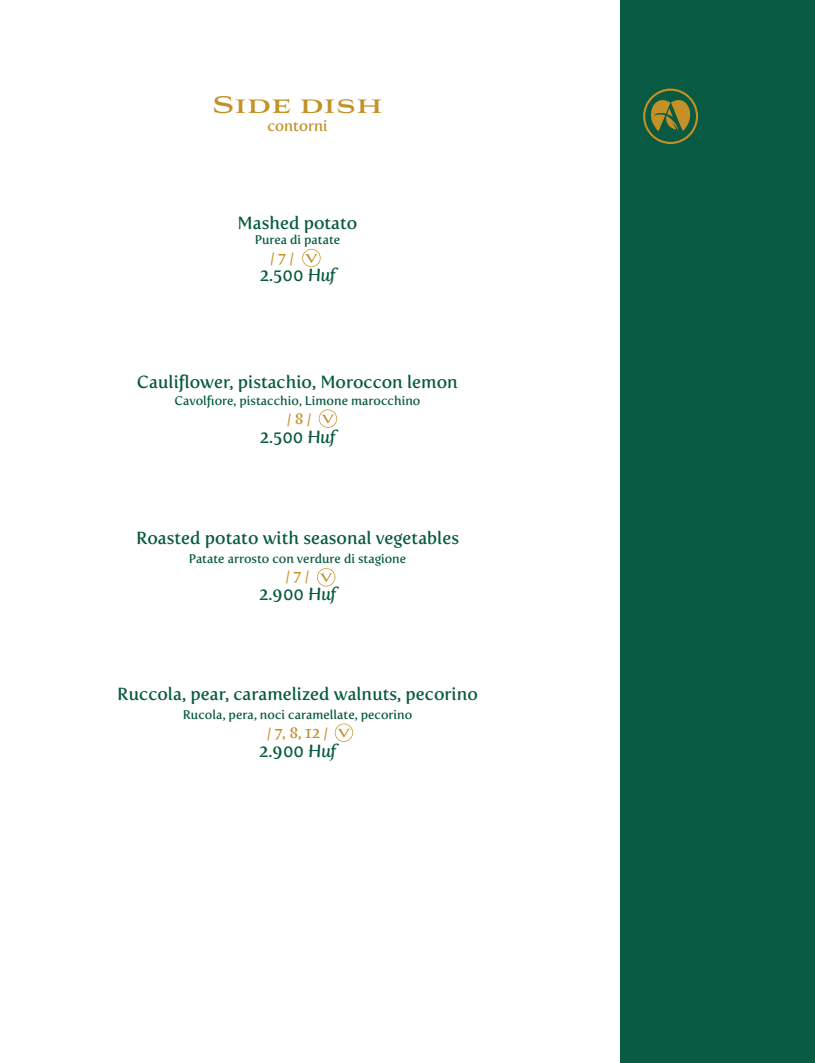
<style>
.page{position:relative;width:815px;height:1063px;background:#fff}
.page>*{position:absolute;margin:0;border:0;box-sizing:border-box;transform-origin:0 0}
.t1{font:700 30px "Aviano";color:#c39126}
.t2{font:17.5px "Fertigo Pro";color:#085a43}
.t3{font:15px "Fertigo Pro";color:#c39126}
.t4{font:12.5px "Fertigo Pro";color:#085a43}
.s1{font-family:"Fertigo Pro Script"}
</style>
<div class="page">
<div style="left:620px;top:0;width:195px;height:1063px;background:#085a43"></div>
<svg style="left:643px;top:89px;width:55px;height:55px"></svg>
<svg style="left:302px;top:249px;width:19px;height:18px"></svg>
<svg style="left:317px;top:568px;width:18px;height:19px"></svg>
<svg style="left:335px;top:724px;width:18px;height:18px"></svg>
<svg style="left:319px;top:409px;width:18px;height:19px"></svg>
<p class="t1" style="left:212px;top:90px;width:172px">Side dish</p>
<p class="t3" style="left:267px;top:117px;width:62px">contorni</p>
<p class="t2" style="left:238px;top:213px;width:121px">Mashed potato</p>
<p class="t4" style="left:255px;top:232px;width:87px">Purea di patate</p>
<p class="t3" style="left:271px;top:249px;width:25px">/ 7 /</p>
<p class="t2" style="left:260px;top:265px;width:78px">2.500 <span class="s1">Huf</span></p>
<p class="t2" style="left:137px;top:371px;width:322px">Cauliflower, pistachio, Moroccon lemon</p>
<p class="t4" style="left:174px;top:393px;width:248px">Cavolfiore, pistacchio, Limone marocchino</p>
<p class="t3" style="left:287px;top:410px;width:26px">/ 8 /</p>
<p class="t2" style="left:260px;top:426px;width:78px">2.500 <span class="s1">Huf</span></p>
<p class="t2" style="left:136px;top:528px;width:325px">Roasted potato with seasonal vegetables</p>
<p class="t4" style="left:189px;top:551px;width:219px">Patate arrosto con verdure di stagione</p>
<p class="t3" style="left:286px;top:567px;width:25px">/ 7 /</p>
<p class="t2" style="left:259px;top:584px;width:79px">2.900 <span class="s1">Huf</span></p>
<p class="t2" style="left:117px;top:684px;width:362px">Ruccola, pear, caramelized walnuts, pecorino</p>
<p class="t4" style="left:183px;top:707px;width:231px">Rucola, pera, noci caramellate, pecorino</p>
<p class="t3" style="left:267px;top:724px;width:62px">/ 7, 8, 12 /</p>
<p class="t2" style="left:259px;top:740px;width:79px">2.900 <span class="s1">Huf</span></p>
</div>
